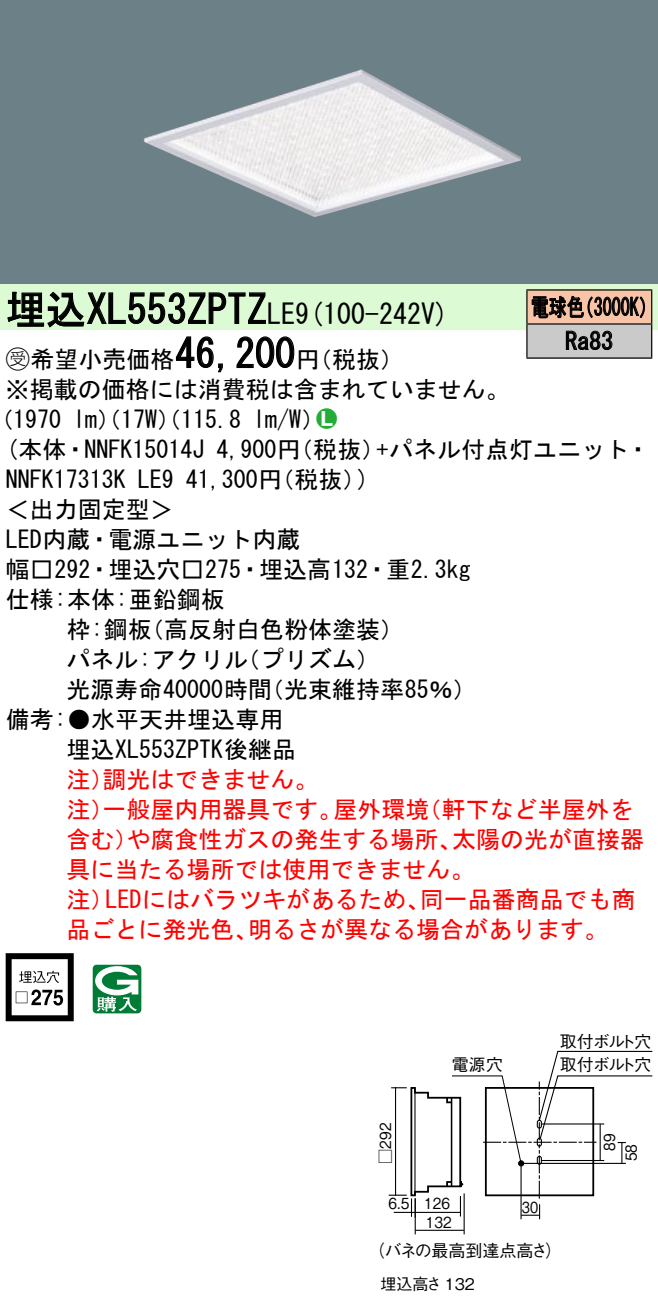
<style>
.page{position:relative;width:658px;height:1304px;background:#fff}
.page>*{position:absolute;margin:0;border:0;box-sizing:border-box;transform-origin:0 0}
.t1{font:40px "MS Gothic";color:#000}
.t2{font:28px "MS Gothic";color:#000}
.t3{font:24px/30.4px "MS Gothic";color:#000}
.t4{font:24px "MS Gothic";color:#f00}
.t5{font:24px/34px "MS Gothic";color:#000;scale:.75 1}
.t6{font:24px "Ford Classification 1";color:#23ac38}
.t7{font:17.2px/23.6px "Gothic BBB Pro Medium 90 pv RKSJ H";letter-spacing:-.105em;color:#000}
.t8{font:17.2px "Gothic BBB Pro Medium 90 pv RKSJ H";color:#000}
.t9{font:17.2px "Gothic BBB Pro Medium 90 pv RKSJ H";letter-spacing:-.05em;color:#000}
.t10{font:16px "Gothic BBB Pro Medium 90 pv RKSJ H";color:#000}
.t11{font:15.2px/21.6px "Gothic BBB Pro Medium 90 pv RKSJ H";color:#000;scale:.9 1}
.t12{font:15.2px "Gothic BBB Pro Medium 90 pv RKSJ H";color:#000}
.t13{font:15.2px "Gothic BBB Pro Medium 90 pv RKSJ H";color:#000;scale:.85 1}
.s1{font-size:28px}
.s2{font-family:"Ford Classification 1"}
.s3{color:#fff}
</style>
<div class="page">
<div style="left:0;top:0;width:658px;height:283px;background:#6c8087"></div>
<img style="left:144px;top:69px;width:377px;height:148px">
<div style="left:0;top:283px;width:658px;height:46px;background:#dcfad4"></div>
<svg style="left:7px;top:291px;width:259px;height:37px"></svg>
<svg style="left:175px;top:336px;width:48px;height:37px"></svg>
<svg style="left:236px;top:336px;width:59px;height:32px"></svg>
<svg style="left:6px;top:953px;width:68px;height:68px"></svg>
<svg style="left:93px;top:964px;width:48px;height:49px"></svg>
<div style="left:527px;top:290px;width:124px;height:34px;background:#f7c4a7"></div>
<div style="left:527px;top:324px;width:124px;height:34px;background:#cacaca"></div>
<hr style="left:526px;top:289px;width:126px;height:1px;background:#000">
<hr style="left:526px;top:290px;width:1px;height:33px;background:#000">
<hr style="left:651px;top:290px;width:1px;height:33px;background:#000">
<hr style="left:526px;top:323px;width:126px;height:1px;background:#000">
<hr style="left:526px;top:324px;width:1px;height:33px;background:#000">
<hr style="left:651px;top:324px;width:1px;height:33px;background:#000">
<hr style="left:526px;top:357px;width:126px;height:1px;background:#000">
<svg style="left:531px;top:295px;width:114px;height:24px"></svg>
<svg style="left:565px;top:330px;width:47px;height:20px"></svg>
<svg style="left:388px;top:1050px;width:264px;height:169px"></svg>
<hr style="left:415px;top:1229px;width:49px;height:1px;background:#000">
<hr style="left:463px;top:1193px;width:2px;height:40px;background:#000">
<hr style="left:414px;top:1197px;width:2px;height:36px;background:#000">
<h1 class="t1" style="left:6px;top:289px;width:291px">埋込XL553ZPTZ<span class="s1">LE</span></h1>
<p class="t2" style="left:295px;top:299px;width:155px">(9 100-242 (V</p>
<h1 class="t1" style="left:175px;top:333px;width:121px">46,200</h1>
<p class="t3" style="left:6px;top:344px;width:505px"><span class="s2">B</span>希望小売価格<br>※掲載の価格には消費税は含まれていません。</p>
<p class="t6" style="left:316px;top:406px;width:22px">2<span class="s3">7</span></p>
<p class="t3" style="left:296px;top:344px;width:109px">（円税抜(</p>
<p class="t3" style="left:253px;top:404px;width:73px">l m (W/</p>
<p class="t3" style="left:-11px;top:404px;width:74px">（1970</p>
<p class="t3" style="left:73px;top:404px;width:170px">lm）（17 ）（W 115.8</p>
<p class="t5" style="left:565px;top:290px;width:65px;text-indent:-34px">電球色<br>Ra83</p>
<p class="t5" style="left:575px;top:290px;width:109px">（3000 (K</p>
<p class="t3" style="left:6px;top:434px;width:200px">(本体・NNFK15014J</p>
<p class="t3" style="left:216px;top:434px;width:170px">4,900 （円税抜）</p>
<p class="t3" style="left:376px;top:434px;width:275px">+パネル付点灯ユニット・</p>
<p class="t3" style="left:186px;top:464px;width:182px">41,300 （円税抜(</p>
<p class="t3" style="left:357px;top:464px;width:13px">(</p>
<p class="t3" style="left:6px;top:464px;width:121px">NNFK17313K</p>
<p class="t3" style="left:6px;top:494px;width:170px">＜出力固定型&lt;</p>
<p class="t3" style="left:6px;top:524px;width:296px">LED内蔵・電源ユニット内蔵</p>
<p class="t3" style="left:6px;top:554px;width:466px">幅□292・埋込穴□275・埋込高132・重2.3kg</p>
<p class="t3" style="left:6px;top:584px;width:220px">仕様:本体:亜鉛鋼板</p>
<p class="t3" style="left:140px;top:614px;width:265px">（高反射白色粉体塗装(</p>
<p class="t3" style="left:138px;top:464px;width:37px">LE9</p>
<p class="t3" style="left:66px;top:614px;width:87px">枠:鋼板</p>
<p class="t3" style="left:236px;top:644px;width:146px">（プリズム(</p>
<p class="t3" style="left:66px;top:644px;width:183px">パネル:アクリル</p>
<p class="t3" style="left:66px;top:674px;width:207px">光源寿命40000時間</p>
<p class="t3" style="left:6px;top:704px;width:279px">備考 ●: 水平天井埋込専用</p>
<p class="t3" style="left:66px;top:734px;width:231px">埋込XL553ZPTK後継品</p>
<p class="t4" style="left:102px;top:767px;width:217px">調光はできません。</p>
<p class="t3" style="left:260px;top:674px;width:218px">（光束維持率85％(</p>
<p class="t4" style="left:66px;top:767px;width:49px">注）</p>
<p class="t4" style="left:102px;top:797px;width:241px">一般屋内用器具です。</p>
<p class="t4" style="left:333px;top:797px;width:97px">屋外環境</p>
<p class="t4" style="left:417px;top:797px;width:217px">（軒下など半屋外を</p>
<p class="t4" style="left:66px;top:797px;width:49px">注）</p>
<p class="t4" style="left:126px;top:827px;width:337px">や腐食性ガスの発生する場所、</p>
<p class="t4" style="left:452px;top:827px;width:194px">太陽の光が直接器</p>
<p class="t4" style="left:66px;top:827px;width:73px">含む）</p>
<p class="t4" style="left:66px;top:857px;width:409px">具に当たる場所では使用できません。</p>
<p class="t4" style="left:420px;top:887px;width:217px">同一品番商品でも商</p>
<p class="t4" style="left:105px;top:887px;width:326px">LEDにはバラツキがあるため、</p>
<p class="t4" style="left:66px;top:887px;width:49px">注）</p>
<p class="t4" style="left:66px;top:917px;width:193px">品ごとに発光色、</p>
<p class="t4" style="left:248px;top:917px;width:362px">明るさが異なる場合があります。</p>
<p class="t9" style="left:452px;top:1050px;width:53px">電源穴</p>
<p class="t7" style="left:560px;top:1026px;width:93px">取付ボルト穴取付ボルト穴</p>
<p class="t12" style="left:373px;top:1163px;width:43px;rotate:-90deg">□292</p>
<p class="t11" style="left:388px;top:1190px;width:25px">6.5</p>
<p class="t11" style="left:424px;top:1190px;width:30px">126</p>
<p class="t11" style="left:426px;top:1209px;width:30px">132</p>
<p class="t13" style="left:522px;top:1194px;width:21px">30</p>
<p class="t8" style="left:368px;top:1236px;width:181px">（バネの最高到達点高さ</p>
<p class="t10" style="left:380px;top:1270px;width:96px">埋込高さ 132</p>
<p class="t9" style="left:545px;top:1236px;width:19px">(</p>
<p class="t11" style="left:597px;top:1160px;width:33px;text-indent:11px;rotate:-90deg">89<br>58</p>
</div>
